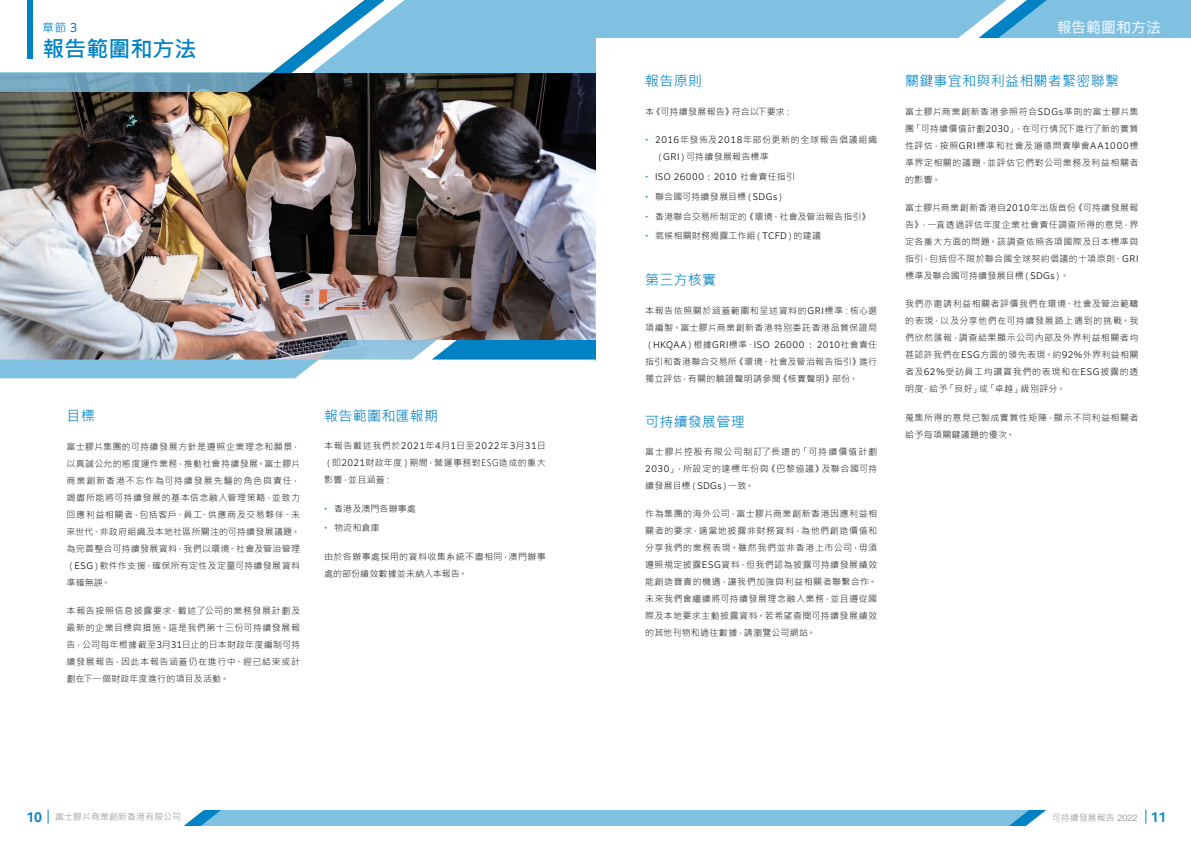
<style>
.page{position:relative;width:1191px;height:842px;background:#fff}
.page>*{position:absolute;margin:0;border:0;box-sizing:border-box;transform-origin:0 0}
.t1{font:700 22px "Microsoft Jheng Hei";color:#0082c4}
.t2{font:700 15px "Microsoft Jheng Hei";color:#fff}
.t3{font:14px "Microsoft Jheng Hei";letter-spacing:.02em;color:#0082c4}
.t4{font:12px "Microsoft Jheng Hei";color:#0082c4}
.t5{font:300 9px/17px "Microsoft Jheng Hei";letter-spacing:.04em;color:#000;text-align:justify}
.t6{font:300 9px "Clarimo UDPE";letter-spacing:.045em;color:#000}
.t7{font:300 9px "Microsoft Jheng Hei";color:#808285}
.t8{font:300 9px "Microsoft Jheng Hei";letter-spacing:.02em;color:#000}
.t9{font:300 9px "Microsoft Jheng Hei";letter-spacing:.015em;color:#000}
.t10{font:300 9px "Microsoft Jheng Hei";letter-spacing:.01em;color:#000}
.s1{font-family:"Clarimo UDPE"}
.s2{font-family:"Clarimo UDPE";color:#2082af}
.s3{color:#2082af}
.s4{font-family:"Microsoft Jheng Hei"}
.s5{font-family:"Xerox Sans";font-weight:700;font-size:14px;color:#0082c4}
.s6{font-family:"Helvetica Neue"}
</style>
<div class="page">
<img style="left:0;top:91px;width:595px;height:250px">
<svg style="left:0;top:341px;width:595px;height:37px"></svg>
<div style="left:183px;top:810px;width:863px;height:16px;background:#80c0e1"></div>
<svg style="left:0;top:0;width:1191px;height:91px"></svg>
<svg style="left:48px;top:810px;width:1px;height:13px"></svg>
<svg style="left:1145px;top:810px;width:1px;height:13px"></svg>
<h3 class="t4" style="left:42px;top:20px;width:37px">章節 <span class="s1">3</span></h3>
<h2 class="t2" style="left:1056px;top:18px;width:106px">報告範圍和方法</h2>
<h1 class="t1" style="left:43px;top:35px;width:155px">報告範圍和方法</h1>
<h3 class="t3" style="left:67px;top:407px;width:30px">目標</h3>
<p class="t5" style="left:67px;top:438px;width:235px">富士膠片集團的可持續發展方針是遵照企業理念和願景，以真誠公允的態度運作業務，推動社會持續發展。富士膠片商業創新香港不忘作為可持續發展先驅的角色與責任，竭盡所能將可持續發展的基本信念融入管理策略，並致力回應利益相關者，包括客戶、員工、供應商及交易夥伴、未來世代、非政府組織及本地社區所關注的可持續發展議題。為完善整合可持續發展資料，我們以環境、社會及管治管理（<span class="s1">ESG</span>）軟件作支援，確保所有定性及定量可持續發展資料準確無誤。</p>
<p class="t5" style="left:67px;top:602px;width:235px">本報告按照信息披露要求，載述了公司的業務發展計劃及最新的企業目標與措施。這是我們第十三份可持續發展報告，公司每年根據截至<span class="s1">3</span>月<span class="s1">31</span>日止的日本財政年度編制可持續發展報告，因此本報告涵蓋仍在進行中、經已結束或計劃在下一個財政年度進行的項目及活動。</p>
<h3 class="t3" style="left:324px;top:407px;width:115px">報告範圍和匯報期</h3>
<p class="t5" style="left:324px;top:437px;width:223px">本報告載述我們於<span class="s1">2021</span>年<span class="s1">4</span>月<span class="s1">1</span>日至<span class="s1">2022</span>年<span class="s1">3</span>月<span class="s1">31</span>日（即<span class="s1">2021</span>財政年度）期間，營運事務對ESG造成的重大影響，並且涵蓋：</p>
<p class="t10" style="left:324px;top:502px;width:93px"><span class="s2">•</span> 香港及澳門各辦事處</p>
<p class="t5" style="left:324px;top:519px;width:57px"><span class="s2">•</span> 物流和倉庫</p>
<p class="t5" style="left:324px;top:548px;width:223px">由於各辦事處採用的資料收集系統不盡相同，澳門辦事處的部份績效數據並未納入本報告。</p>
<h3 class="t3" style="left:645px;top:72px;width:58px">報告原則</h3>
<p class="t9" style="left:645px;top:106px;width:149px">本《可持續發展報告》符合以下要求：</p>
<p class="t5" style="left:655px;top:131px;width:223px;text-indent:-10px"><span class="s2">•</span> <span class="s1">2016</span>年發佈及<span class="s1">2018</span>年部份更新的全球報告倡議組織（<span class="s1">GRI</span>）可持續發展報告標準</p>
<p class="t6" style="left:645px;top:169px;width:151px"><span class="s3">•</span> ISO 26000 : 2010 <span class="s4">社會責任指引</span></p>
<p class="t5" style="left:645px;top:188px;width:141px"><span class="s2">•</span> 聯合國可持續發展目標（<span class="s1">SDGs</span>）</p>
<p class="t5" style="left:645px;top:208px;width:227px"><span class="s2">•</span> 香港聯合交易所制定的《環境、社會及管治報告指引》</p>
<p class="t8" style="left:645px;top:230px;width:177px"><span class="s2">•</span> 氣候相關財務揭露工作組（<span class="s1">TCFD</span>）的建議</p>
<h3 class="t3" style="left:645px;top:271px;width:73px">第三方核實</h3>
<p class="t5" style="left:645px;top:302px;width:234px">本報告依照關於涵蓋範圍和呈述資料的<span class="s1">GRI</span>標準：核心選項編製。富士膠片商業創新香港特別委託香港品質保證局</p>
<p class="t6" style="left:645px;top:337px;width:234px"><span class="s4">（</span>HKQAA<span class="s4">）根據</span>GRI<span class="s4">標準、</span>ISO 26000 : 2010<span class="s4">社會責任</span></p>
<p class="t5" style="left:645px;top:353px;width:234px">指引和香港聯合交易所《環境、社會及管治報告指引》進行獨立評估，有關的驗證聲明請參閱《核實聲明》部份。</p>
<h3 class="t3" style="left:645px;top:413px;width:101px">可持續發展管理</h3>
<p class="t5" style="left:645px;top:443px;width:234px">富士膠片控股有限公司制訂了長遠的「可持續價值計劃<span class="s1">2030</span>」，所設定的達標年份與《巴黎協議》及聯合國可持續發展目標（<span class="s1">SDGs</span>）一致。</p>
<p class="t5" style="left:645px;top:506px;width:234px">作為集團的海外公司，富士膠片商業創新香港因應利益相關者的要求，適當地披露非財務資料，為他們創造價值和分享我們的業務表現。雖然我們並非香港上市公司，毋須遵照規定披露<span class="s1">ESG</span>資料，但我們認為披露可持續發展績效能創造寶貴的機遇，讓我們加強與利益相關者聯繫合作。未來我們會繼續將可持續發展理念融入業務，並且遵從國際及本地要求主動披露資料。若希望查閱可持續發展績效的其他刊物和過往數據，請瀏覽公司網站。</p>
<h3 class="t3" style="left:905px;top:72px;width:215px">關鍵事宜和與利益相關者緊密聯繫</h3>
<p class="t5" style="left:905px;top:103px;width:235px">富士膠片商業創新香港參照符合<span class="s1">SDGs</span>準則的富士膠片集團「可持續價值計劃<span class="s1">2030</span>」，在可行情況下進行了新的實質性評估，按照<span class="s1">GRI</span>標準和社會及道德問責學會<span class="s1">AA1000</span>標準界定相關的議題，並評估它們對公司業務及利益相關者的影響。</p>
<p class="t5" style="left:905px;top:199px;width:235px">富士膠片商業創新香港自<span class="s1">2010</span>年出版首份《可持續發展報告》，一直透過評估年度企業社會責任調查所得的意見，界定各重大方面的問題。該調查依照各項國際及日本標準與指引，包括但不限於聯合國全球契約倡議的十項原則、<span class="s1">GRI</span>標準及聯合國可持續發展目標（<span class="s1">SDGs</span>）。</p>
<p class="t5" style="left:905px;top:295px;width:235px">我們亦邀請利益相關者評價我們在環境、社會及管治範疇的表現，以及分享他們在可持續發展路上遇到的挑戰。我們欣然匯報，調查結果顯示公司內部及外界利益相關者均甚認許我們在<span class="s1">ESG</span>方面的領先表現。約<span class="s1">92%</span>外界利益相關者及<span class="s1">62%</span>受訪員工均讚賞我們的表現和在<span class="s1">ESG</span>披露的透明度，給予「良好」或「卓越」級別評分。</p>
<p class="t5" style="left:905px;top:409px;width:235px">蒐集所得的意見已製成實質性矩陣，顯示不同利益相關者給予每項關鍵議題的優次。</p>
<p class="t7" style="left:26px;top:811px;width:156px"><span class="s5">10</span> 富士膠片商業創新香港有限公司</p>
<p class="t7" style="left:1051px;top:812px;width:116px">可持續發展報告 <span class="s6">2022</span> <span class="s5">11</span></p>
</div>
